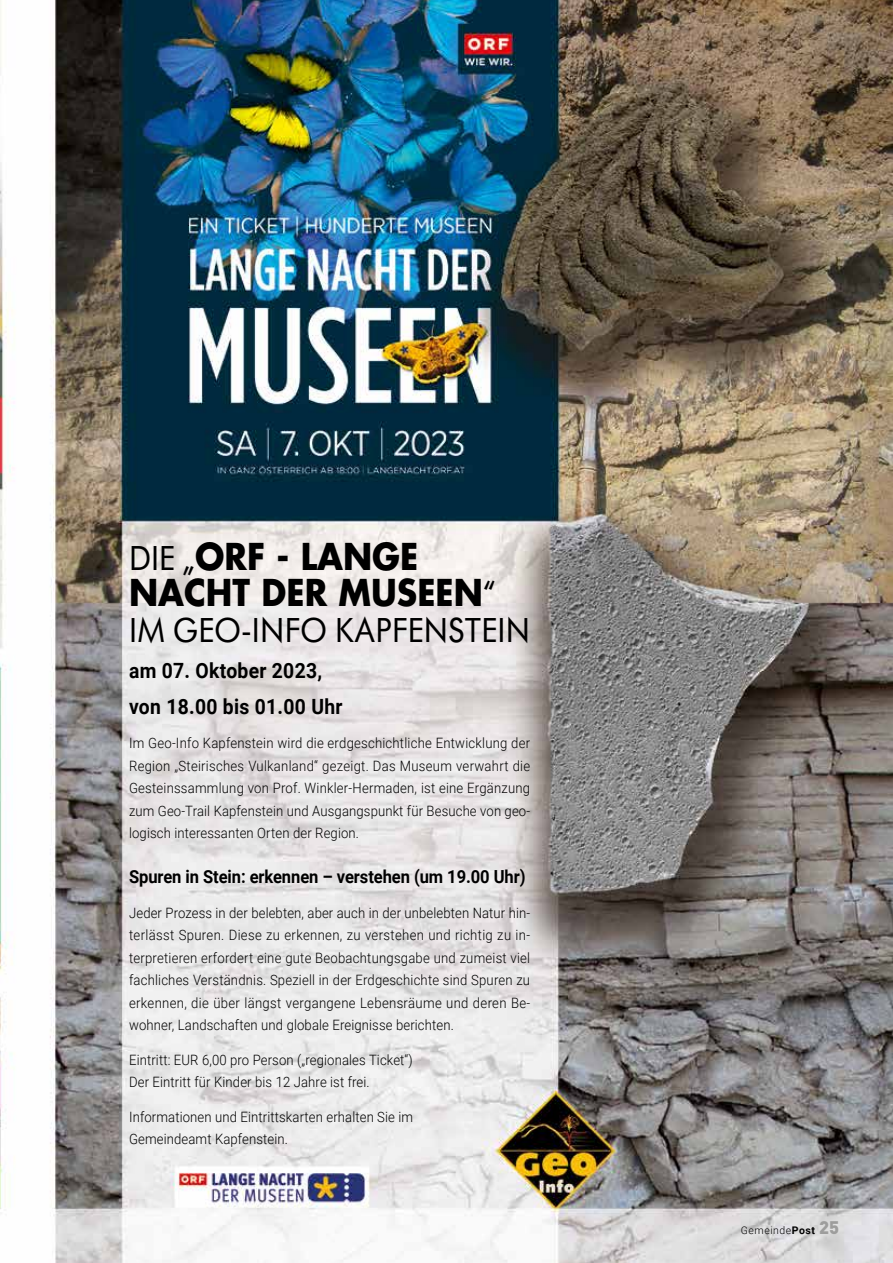
<style>
.page{position:relative;width:893px;height:1263px;background:#fff}
.page>*{position:absolute;margin:0;border:0;box-sizing:border-box;transform-origin:0 0}
.t1{font:700 36px/36px "Futura";color:#000;scale:.92 1}
.t2{font:36px "Futura SB";letter-spacing:.01em;color:#000;scale:.92 1}
.t3{font:700 21px/36px "Roboto";letter-spacing:.015em;color:#000;scale:.92 1}
.t4{font:700 18px "Roboto";letter-spacing:-.005em;color:#000;scale:.92 1}
.t5{font:300 14.25px/22.5px "Roboto";letter-spacing:.01em;color:#000;text-align:justify;scale:.92 1}
.t6{font:300 10.5px "Roboto";letter-spacing:.05em;color:#000}
.s1{font-family:"Futura SB";font-weight:400}
.s2{font-weight:700}
.s3{font-family:"DIN";font-weight:900;font-size:18px;color:#9d9d9c}
</style>
<div class="page">
<img style="left:0;top:0;width:893px;height:1263px">
<h1 class="t1" style="left:129px;top:538px;width:400px"><span class="s1">DIE „</span>ORF - LANGE<br>NACHT DER MUSEEN<span class="s1">“</span></h1>
<h1 class="t2" style="left:129px;top:610px;width:438px">IM GEO-INFO KAPFENSTEIN</h1>
<h2 class="t3" style="left:129px;top:652px;width:233px">am 07. Oktober 2023, von 18.00 bis 01.00 Uhr</h2>
<p class="t5" style="left:129px;top:731px;width:438px">Im Geo-Info Kapfenstein wird die erdgeschichtliche Entwicklung der Region „Steirisches Vulkanland“ gezeigt. Das Museum verwahrt die Gesteinssammlung von Prof. Winkler-Hermaden, ist eine Ergänzung zum Geo-Trail Kapfenstein und Ausgangspunkt für Besuche von geo&shy;logisch interessanten Orten der Region.</p>
<p class="t4" style="left:129px;top:864px;width:432px">Spuren in Stein: erkennen – verstehen (um 19.00 Uhr)</p>
<p class="t5" style="left:129px;top:901px;width:438px">Jeder Prozess in der belebten, aber auch in der unbelebten Natur hin&shy;terlässt Spuren. Diese zu erkennen, zu verstehen und richtig zu in&shy;terpretieren erfordert eine gute Beobachtungsgabe und zumeist viel fachliches Verständnis. Speziell in der Erdgeschichte sind Spuren zu erkennen, die über längst vergangene Lebensräume und deren Be&shy;wohner, Landschaften und globale Ereignisse berichten.</p>
<p class="t5" style="left:129px;top:1048px;width:310px">Eintritt: EUR 6,00 pro Person („regionales Ticket“)<br>Der Eintritt für Kinder bis 12 Jahre ist frei.</p>
<p class="t5" style="left:129px;top:1105px;width:310px">Informationen und Eintrittskarten erhalten Sie im<br>Gemeindeamt Kapfenstein.</p>
<p class="t6" style="left:741px;top:1222px;width:100px">Gemeinde<span class="s2">Post</span> <span class="s3">25</span></p>
</div>
